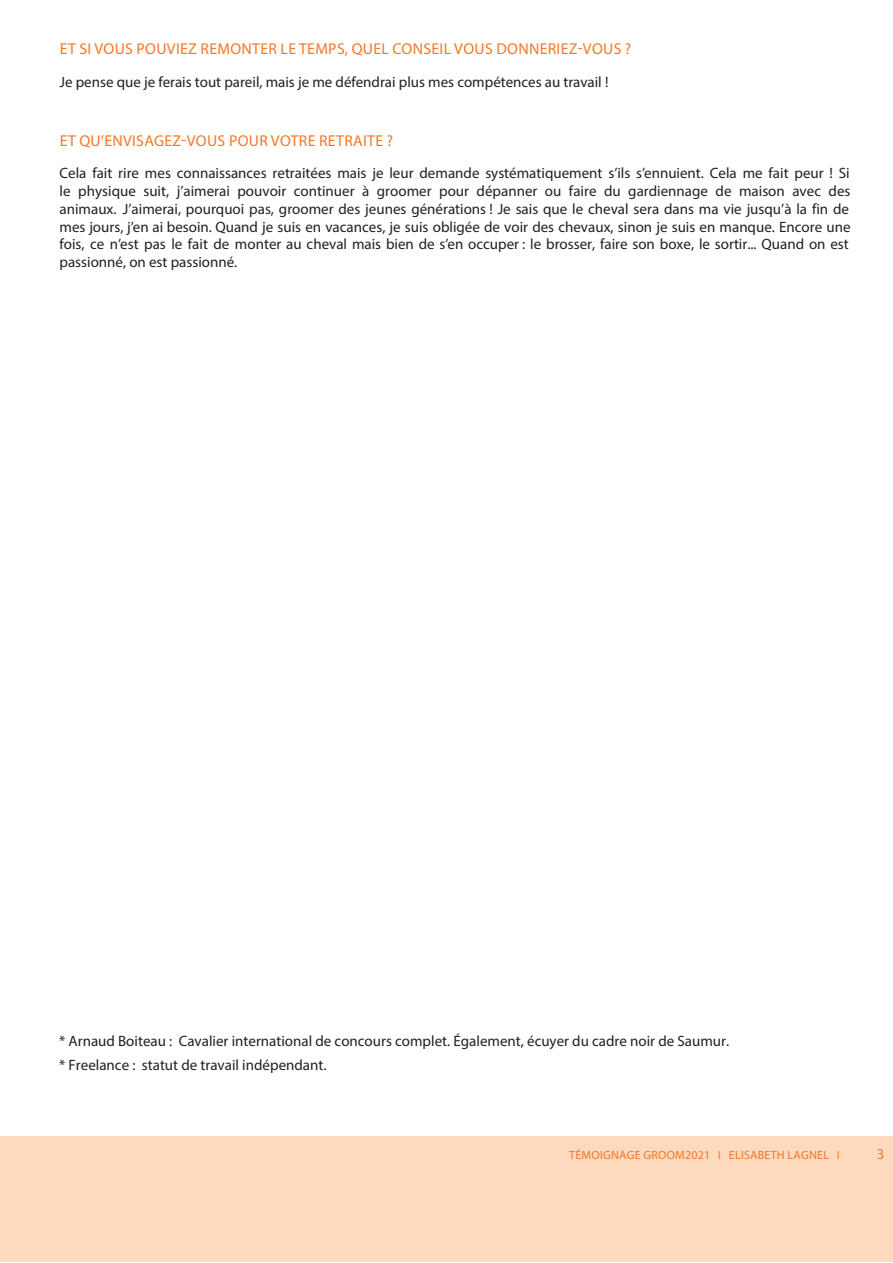
<style>
.page{position:relative;width:893px;height:1263px;background:#fff}
.page>*{position:absolute;margin:0;border:0;box-sizing:border-box;transform-origin:0 0}
.Paragraphe_aplat_col{font:15.75px "Myriad Pro";letter-spacing:.02em;color:#f47728}
.t1{font:15px/17.9px "Myriad Pro";color:#231f20;text-align:justify}
.t2{font:15px "Myriad Pro";color:#f47728}
.t3{font:12px "Myriad Pro";letter-spacing:.02em;color:#f47728}
</style>
<div class="page">
<div style="left:0;top:1136px;width:893px;height:125px;background:#fdd9bd"></div>
<p class="Paragraphe_aplat_col" style="left:60px;top:39px;width:573px">ET SI VOUS POUVIEZ REMONTER LE TEMPS, QUEL CONSEIL VOUS DONNERIEZ-VOUS ?</p>
<p class="t1" style="left:60px;top:73px;width:550px">Je pense que je ferais tout pareil, mais je me défendrai plus mes compétences au travail !</p>
<p class="Paragraphe_aplat_col" style="left:60px;top:131px;width:335px">ET QU’ENVISAGEZ-VOUS POUR VOTRE RETRAITE ?</p>
<p class="t1" style="left:60px;top:164px;width:792px">Cela fait rire mes connaissances retraitées mais je leur demande systématiquement s’ils s’ennuient. Cela me fait peur ! Si le physique suit, j’aimerai pouvoir continuer à groomer pour dépanner ou faire du gardiennage de maison avec des animaux. J’aimerai, pourquoi pas, groomer des jeunes générations ! Je sais que le cheval sera dans ma vie jusqu’à la fin de mes jours, j’en ai besoin. Quand je suis en vacances, je suis obligée de voir des chevaux, sinon je suis en manque. Encore une fois, ce n’est pas le fait de monter au cheval mais bien de s’en occuper : le brosser, faire son boxe, le sortir... Quand on est passionné, on est passionné.</p>
<p class="t1" style="left:59px;top:1029px;width:671px;line-height:24px">* Arnaud Boiteau : Cavalier international de concours complet. Également, écuyer du cadre noir de Saumur. * Freelance : statut de travail indépendant.</p>
<p class="t3" style="left:569px;top:1148px;width:272px">TÉMOIGNAGE GROOM2021 I ELISABETH LAGNEL I</p>
<p class="t2" style="left:877px;top:1145px;width:9px">3</p>
</div>
